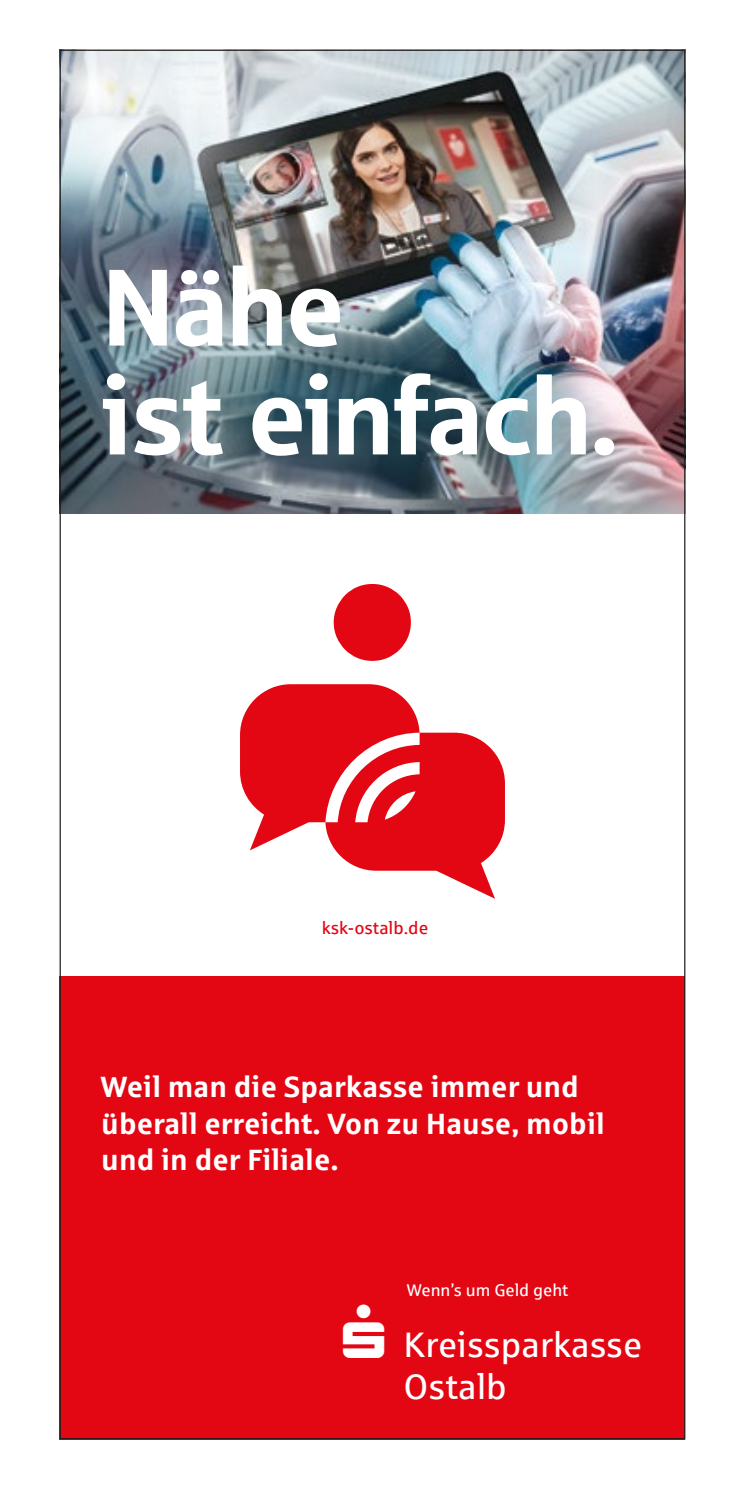
<style>
.page{position:relative;width:745px;height:1489px;background:#fff}
.page>*{position:absolute;margin:0;border:0;box-sizing:border-box;transform-origin:0 0}
.t1{font:108.75px/108.8px "Sparkasse Head";color:#fff}
.t2{font:35.5px/41.2px "Sparkasse Rg";color:#fff}
.t3{font:700 29.5px/36.8px "Sparkasse Rg";color:#fff}
.t4{font:17.75px "Sparkasse Rg";color:#e30613}
.t5{font:17px "Sparkasse Rg";color:#fff}
</style>
<div class="page">
<img style="left:62px;top:52px;width:621px;height:461px">
<div style="left:60px;top:975px;width:625px;height:464px;background:#e30613"></div>
<svg style="left:240px;top:584px;width:264px;height:314px"></svg>
<h1 class="t1" style="left:103px;top:249px;width:516px">Nähe<br>ist einfach.</h1>
<p class="t4" style="left:321px;top:916px;width:108px">ksk-ostalb.de</p>
<p class="t3" style="left:100px;top:1066px;width:505px">Weil man die Sparkasse immer und überall erreicht. Von zu Hause, mobil und in der Filiale.</p>
<p class="t5" style="left:406px;top:1278px;width:163px">Wenn’s um Geld geht</p>
<p class="t2" style="left:403px;top:1323px;width:240px">Kreissparkasse<br>Ostalb</p>
</div>
